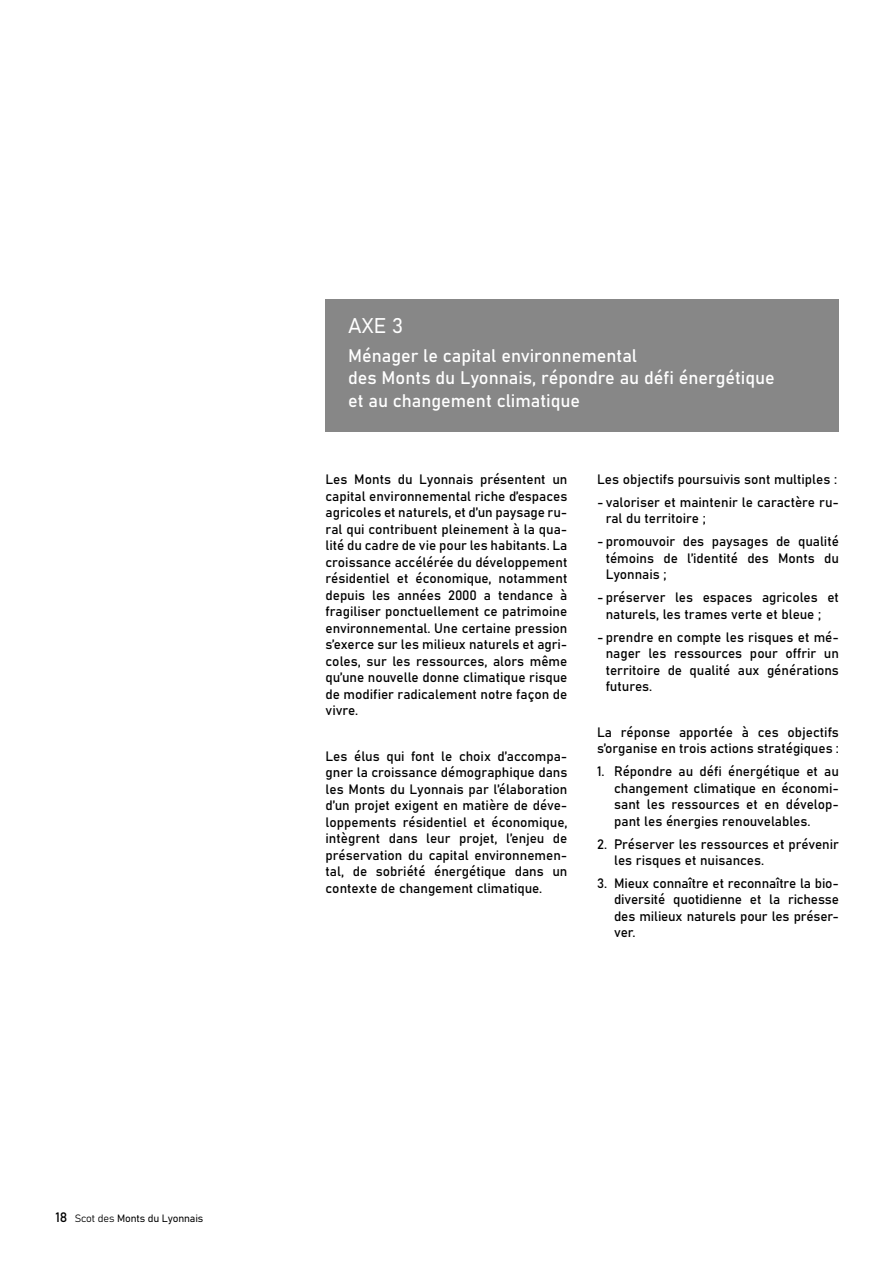
<style>
.page{position:relative;width:893px;height:1263px;background:#fff}
.page>*{position:absolute;margin:0;border:0;box-sizing:border-box;transform-origin:0 0}
.t1{font:21px "Bahnschrift";color:#fff}
.t2{font:18px/22.5px "Bahnschrift";color:#fff}
.t3{font:13.5px/16.5px "Bahnschrift";color:#000;text-align:justify}
.t4{font:10.5px "Bahnschrift";letter-spacing:-.01em;color:#000}
.s1{font-size:13.5px}
</style>
<div class="page">
<div style="left:326px;top:299px;width:513px;height:133px;background:#878787"></div>
<p class="t4" style="left:56px;top:1212px;width:149px"><span class="s1">18</span> Scot des Monts du Lyonnais</p>
<h1 class="t1" style="left:348px;top:312px;width:57px">AXE 3</h1>
<h2 class="t2" style="left:348px;top:344px;width:428px">Ménager le capital environnemental<br>des Monts du Lyonnais, répondre au défi énergétique et au changement climatique</h2>
<p class="t3" style="left:326px;top:471px;width:243px">Les Monts du Lyonnais présentent un capital environnemental riche d’espaces agricoles et naturels, et d’un paysage ru&shy;ral qui contribuent pleinement à la qua&shy;lité du cadre de vie pour les habitants. La croissance accélérée du développement résidentiel et économique, notamment depuis les années 2000 a tendance à fragiliser ponctuellement ce patrimoine environnemental. Une certaine pression s’exerce sur les milieux naturels et agri&shy;coles, sur les ressources, alors même qu’une nouvelle donne climatique risque de modifier radicalement notre façon de vivre.</p>
<p class="t3" style="left:326px;top:748px;width:243px">Les élus qui font le choix d’accompa&shy;gner la croissance démographique dans les Monts du Lyonnais par l’élaboration d’un projet exigent en matière de déve&shy;loppements résidentiel et économique, intègrent dans leur projet, l’enjeu de préservation du capital environnemen&shy;tal, de sobriété énergétique dans un contexte de changement climatique.</p>
<p class="t3" style="left:597px;top:471px;width:241px">Les objectifs poursuivis sont multiples :</p>
<p class="t3" style="left:606px;top:494px;width:235px;text-indent:-9px">- valoriser et maintenir le caractère ru&shy;ral du territoire ;</p>
<p class="t3" style="left:606px;top:533px;width:235px;text-indent:-9px">- promouvoir des paysages de qualité témoins de l’identité des Monts du Lyonnais ;</p>
<p class="t3" style="left:606px;top:589px;width:235px;text-indent:-9px">- préserver les espaces agricoles et naturels, les trames verte et bleue ;</p>
<p class="t3" style="left:606px;top:628px;width:235px;text-indent:-9px">- prendre en compte les risques et mé&shy;nager les ressources pour offrir un territoire de qualité aux générations futures.</p>
<p class="t3" style="left:597px;top:724px;width:243px">La réponse apportée à ces objectifs s’organise en trois actions stratégiques :</p>
<p class="t3" style="left:614px;top:763px;width:226px;text-indent:-17px">1. Répondre au défi énergétique et au changement climatique en économi&shy;sant les ressources et en dévelop&shy;pant les énergies renouvelables.</p>
<p class="t3" style="left:614px;top:835px;width:226px;text-indent:-17px">2. Préserver les ressources et prévenir les risques et nuisances.</p>
<p class="t3" style="left:614px;top:875px;width:226px;text-indent:-17px">3. Mieux connaître et reconnaître la bio&shy;diversité quotidienne et la richesse des milieux naturels pour les préser&shy;ver.</p>
</div>
